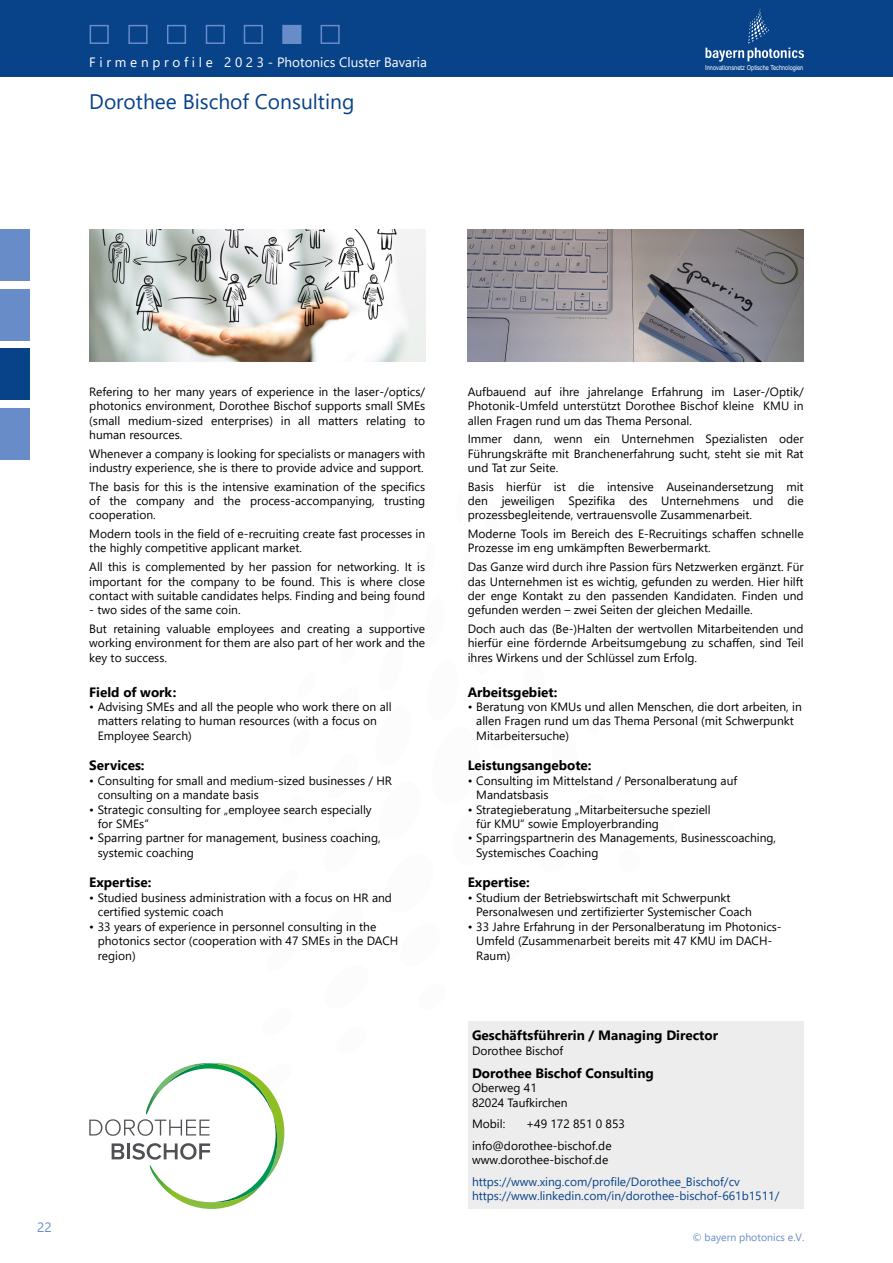
<style>
.page{position:relative;width:893px;height:1263px;background:#fff}
.page>*{position:absolute;margin:0;border:0;box-sizing:border-box;transform-origin:0 0}
.t1{font:21px "Segoe UI";color:#084289}
.t2{font:700 13.5px "Segoe UI";color:#000}
.t3{font:13.5px "Segoe UI";color:#fff}
.t4{font:13.5px "Segoe UI";color:#678cc7}
.t5{font:12px/14.4px "Segoe UI";color:#000}
.t6{font:12px/14.4px "Segoe UI";color:#084289}
.t7{font:10.5px "Segoe UI";color:#678cc7}
.t8{font:6.9px "Arial Narrow";color:#fff}
</style>
<div class="page">
<div style="left:0;top:0;width:893px;height:77px;background:#084289"></div>
<svg style="left:705px;top:9px;width:99px;height:53px"></svg>
<div style="left:0;top:230px;width:30px;height:51px;background:#678cc7"></div>
<div style="left:0;top:408px;width:30px;height:51px;background:#678cc7"></div>
<div style="left:0;top:349px;width:30px;height:51px;background:#084289"></div>
<div style="left:0;top:289px;width:30px;height:51px;background:#678cc7"></div>
<div style="left:321px;top:25px;width:19px;height:19px;border:2px solid #678cc7"></div>
<div style="left:90px;top:25px;width:19px;height:19px;border:2px solid #678cc7"></div>
<div style="left:128px;top:25px;width:20px;height:19px;border:2px solid #678cc7"></div>
<div style="left:167px;top:25px;width:19px;height:19px;border:2px solid #678cc7"></div>
<div style="left:206px;top:25px;width:19px;height:19px;border:2px solid #678cc7"></div>
<div style="left:244px;top:25px;width:19px;height:19px;border:2px solid #678cc7"></div>
<div style="left:282px;top:25px;width:19px;height:19px;border:2px solid #678cc7"></div>
<div style="left:283px;top:26px;width:18px;height:17px;background:#678cc7"></div>
<img style="left:89px;top:230px;width:336px;height:131px">
<img style="left:468px;top:230px;width:336px;height:131px">
<svg style="left:89px;top:1063px;width:196px;height:146px"></svg>
<div style="left:468px;top:1022px;width:336px;height:187px;background:#ededed"></div>
<p class="t3" style="left:89px;top:49px;width:339px">F i r m e n p r o f i l e 2 0 2 3 - Photonics Cluster Bavaria</p>
<p class="t8" style="left:705px;top:63px;width:100px">Innovationsnetz Optische Technologien</p>
<h1 class="t1" style="left:89px;top:82px;width:267px">Dorothee Bischof Consulting</h1>
<p class="t5" style="left:89px;top:383px;width:337px;text-align:justify">Refering to her many years of experience in the laser-/optics/ photonics environment, Dorothee Bischof supports small SMEs (small medium-sized enterprises) in all matters relating to human resources.</p>
<p class="t5" style="left:89px;top:445px;width:337px">Whenever a company is looking for specialists or managers with industry experience, she is there to provide advice and support.</p>
<p class="t5" style="left:89px;top:478px;width:337px;text-align:justify">The basis for this is the intensive examination of the specifics of the company and the process-accompanying, trusting cooperation.</p>
<p class="t5" style="left:89px;top:525px;width:337px">Modern tools in the field of e-recruiting create fast processes in the highly competitive applicant market.</p>
<p class="t5" style="left:89px;top:559px;width:337px;text-align:justify">All this is complemented by her passion for networking. It is important for the company to be found. This is where close contact with suitable candidates helps. Finding and being found</p>
<p class="t5" style="left:89px;top:600px;width:337px;line-height:18.6px">- two sides of the same coin.<br>But retaining valuable employees and creating a supportive</p>
<p class="t5" style="left:89px;top:635px;width:337px">working environment for them are also part of her work and the key to success.</p>
<p class="t2" style="left:89px;top:679px;width:89px">Field of work:</p>
<p class="t5" style="left:98px;top:698px;width:295px;text-indent:-9px">• Advising SMEs and all the people who work there on all matters relating to human resources (with a focus on<br>Employee Search)</p>
<p class="t2" style="left:89px;top:753px;width:57px">Services:</p>
<p class="t5" style="left:98px;top:772px;width:296px;text-indent:-9px">• Consulting for small and medium-sized businesses / HR consulting on a mandate basis</p>
<p class="t5" style="left:98px;top:801px;width:275px;text-indent:-9px">• Strategic consulting for „employee search especially for SMEs“</p>
<p class="t5" style="left:98px;top:830px;width:284px;text-indent:-9px">• Sparring partner for management, business coaching, systemic coaching</p>
<p class="t2" style="left:89px;top:870px;width:64px">Expertise:</p>
<p class="t5" style="left:98px;top:889px;width:296px;text-indent:-9px">• Studied business administration with a focus on HR and certified systemic coach</p>
<p class="t5" style="left:98px;top:918px;width:302px;text-indent:-9px">• 33 years of experience in personnel consulting in the photonics sector (cooperation with 47 SMEs in the DACH region)</p>
<p class="t4" style="left:37px;top:1214px;width:16px">22</p>
<p class="t5" style="left:468px;top:383px;width:337px;text-align:justify">Aufbauend auf ihre jahrelange Erfahrung im Laser-/Optik/ Photonik-Umfeld unterstützt Dorothee Bischof kleine KMU in allen Fragen rund um das Thema Personal.</p>
<p class="t5" style="left:468px;top:431px;width:337px;text-align:justify">Immer dann, wenn ein Unternehmen Spezialisten oder Führungskräfte mit Branchenerfahrung sucht, steht sie mit Rat und Tat zur Seite.</p>
<p class="t5" style="left:468px;top:478px;width:337px;text-align:justify">Basis hierfür ist die intensive Auseinandersetzung mit den jeweiligen Spezifika des Unternehmens und die prozessbegleitende, vertrauensvolle Zusammenarbeit.</p>
<p class="t5" style="left:468px;top:525px;width:337px">Moderne Tools im Bereich des E-Recruitings schaffen schnelle<br>Prozesse im eng umkämpften Bewerbermarkt.</p>
<p class="t5" style="left:468px;top:559px;width:337px;text-align:justify">Das Ganze wird durch ihre Passion fürs Netzwerken ergänzt. Für das Unternehmen ist es wichtig, gefunden zu werden. Hier hilft der enge Kontakt zu den passenden Kandidaten. Finden und gefunden werden – zwei Seiten der gleichen Medaille.</p>
<p class="t5" style="left:468px;top:620px;width:337px;text-align:justify">Doch auch das (Be-)Halten der wertvollen Mitarbeitenden und hierfür eine fördernde Arbeitsumgebung zu schaffen, sind Teil ihres Wirkens und der Schlüssel zum Erfolg.</p>
<p class="t2" style="left:468px;top:679px;width:91px">Arbeitsgebiet:</p>
<p class="t5" style="left:476px;top:698px;width:327px;text-indent:-9px">• Beratung von KMUs und allen Menschen, die dort arbeiten, in allen Fragen rund um das Thema Personal (mit Schwerpunkt<br>Mitarbeitersuche)</p>
<p class="t2" style="left:468px;top:753px;width:125px">Leistungsangebote:</p>
<p class="t5" style="left:476px;top:772px;width:262px;text-indent:-9px">• Consulting im Mittelstand / Personalberatung auf<br>Mandatsbasis</p>
<p class="t5" style="left:476px;top:801px;width:236px;text-indent:-9px">• Strategieberatung „Mitarbeitersuche speziell für KMU“ sowie Employerbranding</p>
<p class="t5" style="left:476px;top:830px;width:301px;text-indent:-9px">• Sparringspartnerin des Managements, Businesscoaching,<br>Systemisches Coaching</p>
<p class="t2" style="left:468px;top:870px;width:64px">Expertise:</p>
<p class="t5" style="left:476px;top:889px;width:277px;text-indent:-9px">• Studium der Betriebswirtschaft mit Schwerpunkt<br>Personalwesen und zertifizierter Systemischer Coach</p>
<p class="t5" style="left:476px;top:918px;width:307px;text-indent:-9px">• 33 Jahre Erfahrung in der Personalberatung im Photonics-<br>Umfeld (Zusammenarbeit bereits mit 47 KMU im DACH-<br>Raum)</p>
<p class="t2" style="left:472px;top:1023px;width:248px">Geschäftsführerin / Managing Director</p>
<p class="t5" style="left:472px;top:1042px;width:93px">Dorothee Bischof</p>
<p class="t2" style="left:472px;top:1060px;width:183px">Dorothee Bischof Consulting</p>
<p class="t5" style="left:472px;top:1080px;width:97px">Oberweg 41<br>82024 Taufkirchen</p>
<p class="t5" style="left:472px;top:1116px;width:35px">Mobil:</p>
<p class="t5" style="left:472px;top:1112px;width:154px;line-height:21.6px;text-indent:54px">+49 172 851 0 853 info@dorothee-bischof.de</p>
<p class="t5" style="left:472px;top:1152px;width:138px">www.dorothee-bischof.de</p>
<p class="t6" style="left:472px;top:1173px;width:309px">https://www.xing.com/profile/Dorothee_Bischof/cv https://www.linkedin.com/in/dorothee-bischof-661b1511/</p>
<p class="t7" style="left:692px;top:1227px;width:114px">© bayern photonics e.V.</p>
</div>
